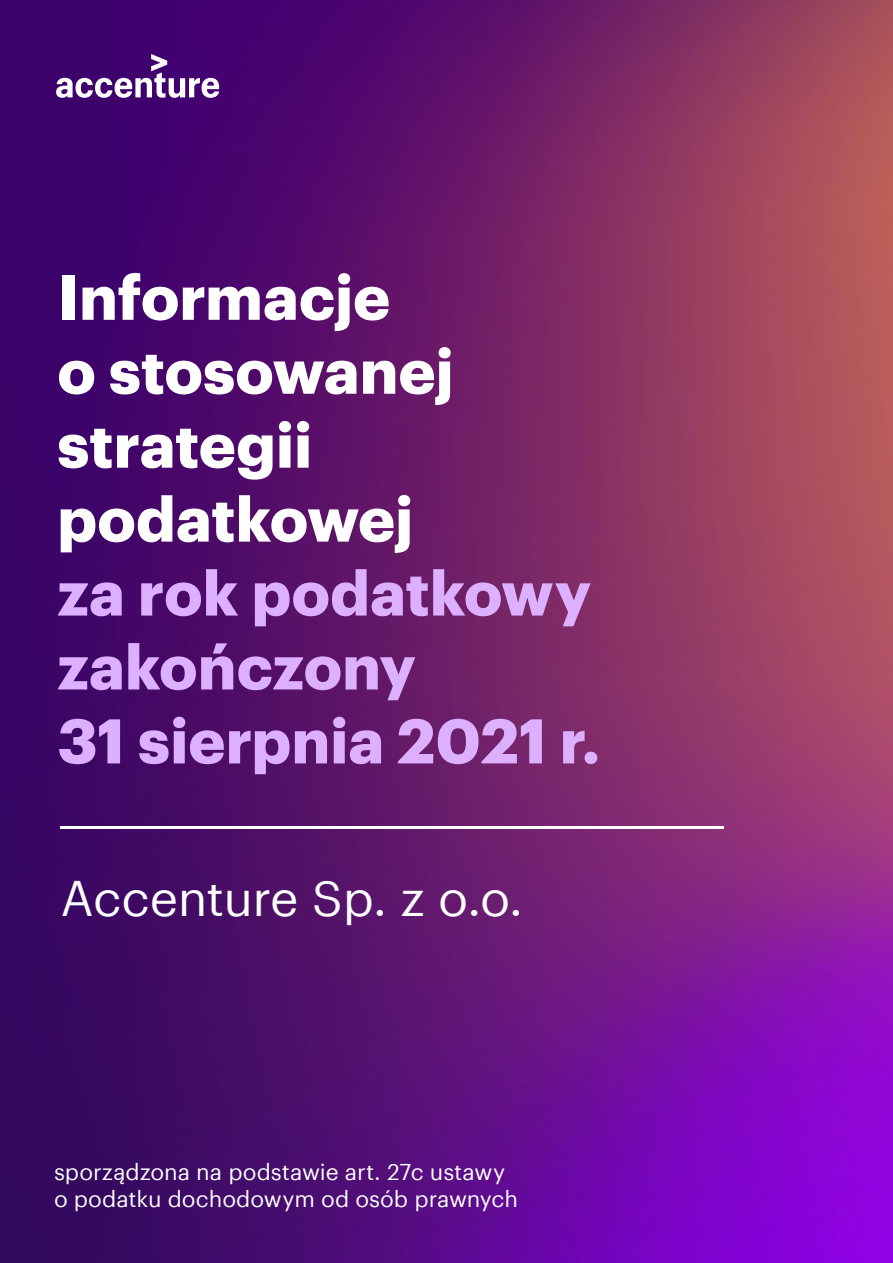
<style>
.page{position:relative;width:893px;height:1263px;background:#fff}
.page>*{position:absolute;margin:0;border:0;box-sizing:border-box;transform-origin:0 0}
.t1{font:700 61.65px/73.9px "Graphik";letter-spacing:-.005em;color:#fff}
.t2{font:700 61.65px/73.9px "Graphik";letter-spacing:-.005em;color:#dcafff}
.t3{font:48.9px "Graphik";letter-spacing:-.015em;color:#fff}
.t4{font:22.35px/26.8px "Graphik";color:#fff}
</style>
<div class="page">
<img style="left:0;top:0;width:893px;height:1263px">
<hr style="left:60px;top:826px;width:664px;height:3px;background:#fff">
<svg style="left:56px;top:54px;width:163px;height:44px"></svg>
<h1 class="t1" style="left:57px;top:255px;width:398px">Informacje<br>o stosowanej strategii podatkowej</h1>
<h1 class="t2" style="left:57px;top:551px;width:545px">za rok podatkowy zakończony<br>31 sierpnia 2021 r.</h1>
<h2 class="t3" style="left:60px;top:861px;width:464px">Accenture Sp. z o.o.</h2>
<p class="t4" style="left:54px;top:1157px;width:466px">sporządzona na podstawie art. 27c ustawy o podatku dochodowym od osób prawnych</p>
</div>
